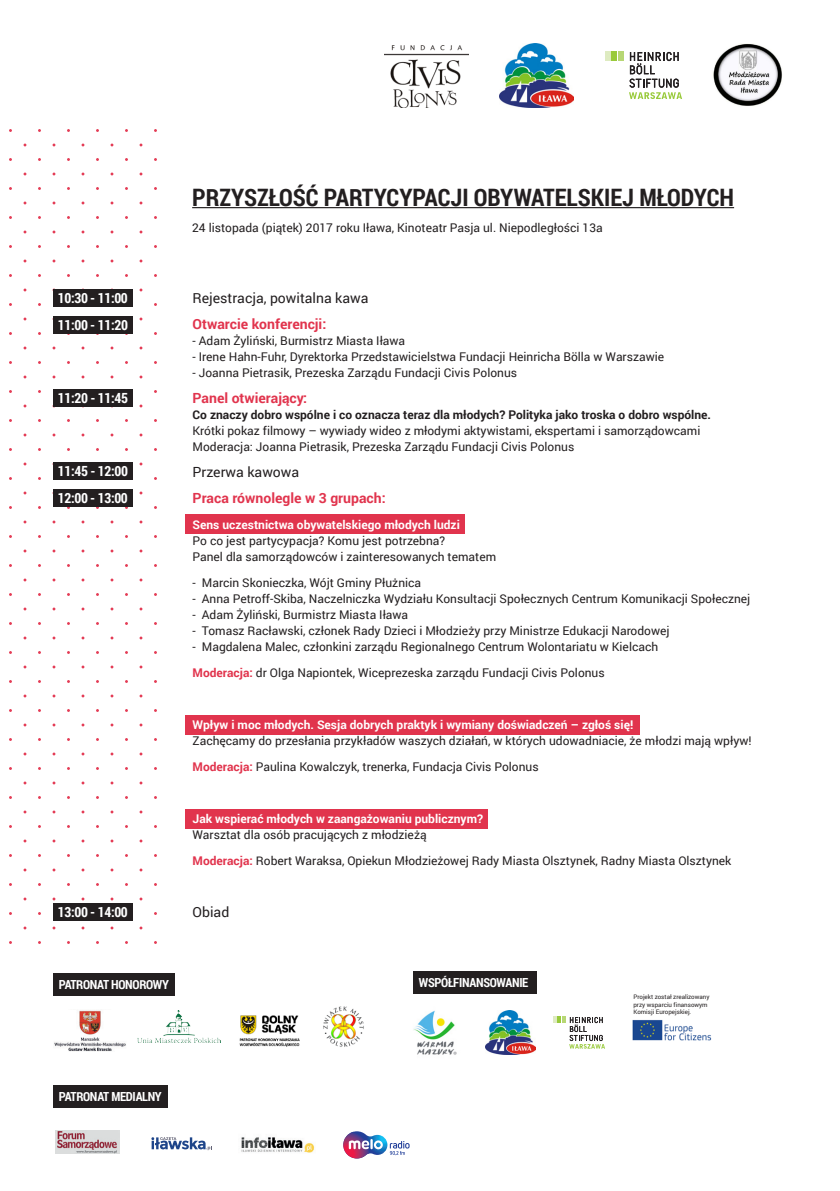
<style>
.page{position:relative;width:840px;height:1191px;background:#fff}
.page>*{position:absolute;margin:0;border:0;box-sizing:border-box;transform-origin:0 0}
.t1{font:700 24px "Roboto Condensed";color:#231f20}
.t2{font:700 14px/27.2px "Roboto Condensed";letter-spacing:-.025em;color:#fff}
.t3{font:700 14px "Roboto";color:#e1344d}
.t4{font:14px "Roboto";color:#231f20}
.t5{font:700 12.4px "Roboto Condensed";letter-spacing:-.025em;color:#fff}
.t6{font:12px/26px "Roboto";color:#231f20}
.t7{font:700 12px "Roboto";color:#fff}
.t8{font:700 12px "Roboto";color:#231f20}
.t9{font:6.2px/7.4px "Roboto";color:#231f20}
.s1{font-weight:700;color:#e1344d}
</style>
<div class="page">
<div style="left:185px;top:514px;width:280px;height:19px;background:#e1344d"></div>
<div style="left:185px;top:715px;width:454px;height:19px;background:#e1344d"></div>
<div style="left:185px;top:809px;width:302px;height:19px;background:#e1344d"></div>
<hr style="left:192px;top:207px;width:541px;height:1px;background:#231f20">
<div style="left:53px;top:462px;width:80px;height:18px;background:#231f20"></div>
<div style="left:53px;top:489px;width:80px;height:18px;background:#231f20"></div>
<div style="left:53px;top:288px;width:80px;height:18px;background:#231f20"></div>
<div style="left:53px;top:316px;width:80px;height:18px;background:#231f20"></div>
<div style="left:53px;top:388px;width:80px;height:18px;background:#231f20"></div>
<div style="left:53px;top:903px;width:80px;height:18px;background:#231f20"></div>
<img style="left:713px;top:44px;width:69px;height:62px">
<div style="left:618px;top:52px;width:5px;height:9px;background:#b7d774"></div>
<div style="left:611px;top:52px;width:5px;height:9px;background:#99ca3b"></div>
<div style="left:605px;top:52px;width:5px;height:9px;background:#deebc1"></div>
<svg style="left:629px;top:52px;width:52px;height:47px"></svg>
<img style="left:499px;top:43px;width:74px;height:65px">
<img style="left:384px;top:45px;width:84px;height:62px">
<img style="left:54px;top:1010px;width:72px;height:41px">
<div style="left:53px;top:973px;width:121px;height:22px;background:#231f20"></div>
<div style="left:53px;top:1085px;width:114px;height:22px;background:#231f20"></div>
<div style="left:412px;top:971px;width:124px;height:22px;background:#231f20"></div>
<img style="left:138px;top:1010px;width:82px;height:32px">
<img style="left:56px;top:1130px;width:64px;height:24px">
<svg style="left:151px;top:1137px;width:61px;height:13px"></svg>
<img style="left:241px;top:1137px;width:74px;height:16px">
<svg style="left:553px;top:1016px;width:51px;height:32px"></svg>
<svg style="left:343px;top:1131px;width:66px;height:27px"></svg>
<img style="left:239px;top:1015px;width:61px;height:32px">
<img style="left:485px;top:1011px;width:50px;height:43px">
<img style="left:632px;top:1020px;width:79px;height:21px">
<img style="left:323px;top:1006px;width:41px;height:41px">
<img style="left:413px;top:1010px;width:44px;height:45px">
<p class="t2" style="left:58px;top:283px;width:72px">10:30 - 11:00<br>11:00 - 11:20</p>
<p class="t2" style="left:58px;top:383px;width:72px">11:20 - 11:45</p>
<p class="t2" style="left:58px;top:457px;width:72px">11:45 - 12:00<br>12:00 - 13:00</p>
<p class="t2" style="left:58px;top:898px;width:72px">13:00 - 14:00</p>
<p class="t5" style="left:59px;top:975px;width:112px">PATRONAT HONOROWY</p>
<h1 class="t1" style="left:192px;top:180px;width:543px">PRZYSZŁOŚĆ PARTYCYPACJI OBYWATELSKIEJ MŁODYCH</h1>
<p class="t6" style="left:192px;top:214px;width:412px">24 listopada (piątek) 2017 roku Iława, Kinoteatr Pasja ul. Niepodległości 13a</p>
<p class="t4" style="left:192px;top:288px;width:177px">Rejestracja, powitalna kawa</p>
<p class="t3" style="left:192px;top:314px;width:135px">Otwarcie konferencji:</p>
<p class="t6" style="left:192px;top:327px;width:214px">- Adam Żyliński, Burmistrz Miasta Iława</p>
<p class="t6" style="left:192px;top:343px;width:473px">- Irene Hahn-Fuhr, Dyrektorka Przedstawicielstwa Fundacji Heinricha Bölla w Warszawie</p>
<p class="t6" style="left:192px;top:359px;width:326px">- Joanna Pietrasik, Prezeska Zarządu Fundacji Civis Polonus</p>
<p class="t3" style="left:192px;top:388px;width:116px">Panel otwierający:</p>
<p class="t8" style="left:192px;top:406px;width:519px">Co znaczy dobro wspólne i co oznacza teraz dla młodych? Polityka jako troska o dobro wspólne.</p>
<p class="t6" style="left:192px;top:422px;width:509px;line-height:16px">Krótki pokaz filmowy – wywiady wideo z młodymi aktywistami, ekspertami i samorządowcami<br>Moderacja: Joanna Pietrasik, Prezeska Zarządu Fundacji Civis Polonus</p>
<p class="t4" style="left:192px;top:462px;width:108px">Przerwa kawowa</p>
<p class="t3" style="left:192px;top:488px;width:194px">Praca równolegle w 3 grupach:</p>
<p class="t7" style="left:192px;top:516px;width:269px">Sens uczestnictwa obywatelskiego młodych ludzi</p>
<p class="t6" style="left:192px;top:532px;width:305px;line-height:16px">Po co jest partycypacja? Komu jest potrzebna?<br>Panel dla samorządowców i zainteresowanych tematem</p>
<p class="t6" style="left:192px;top:569px;width:230px">- Marcin Skonieczka, Wójt Gminy Płużnica</p>
<p class="t6" style="left:192px;top:585px;width:559px">- Anna Petroff-Skiba, Naczelniczka Wydziału Konsultacji Społecznych Centrum Komunikacji Społecznej</p>
<p class="t6" style="left:192px;top:601px;width:217px">- Adam Żyliński, Burmistrz Miasta Iława</p>
<p class="t6" style="left:192px;top:617px;width:478px">- Tomasz Racławski, członek Rady Dzieci i Młodzieży przy Ministrze Edukacji Narodowej</p>
<p class="t6" style="left:192px;top:633px;width:467px">- Magdalena Malec, członkini zarządu Regionalnego Centrum Wolontariatu w Kielcach<br><span class="s1">Moderacja:</span> dr Olga Napiontek, Wiceprezeska zarządu Fundacji Civis Polonus</p>
<p class="t7" style="left:192px;top:716px;width:442px">Wpływ i moc młodych. Sesja dobrych praktyk i wymiany doświadczeń – zgłoś się!</p>
<p class="t6" style="left:192px;top:727px;width:560px">Zachęcamy do przesłania przykładów waszych działań, w których udowadniacie, że młodzi mają wpływ!<br><span class="s1">Moderacja:</span> Paulina Kowalczyk, trenerka, Fundacja Civis Polonus</p>
<p class="t7" style="left:192px;top:810px;width:292px">Jak wspierać młodych w zaangażowaniu publicznym?</p>
<p class="t6" style="left:192px;top:821px;width:540px">Warsztat dla osób pracujących z młodzieżą<br><span class="s1">Moderacja:</span> Robert Waraksa, Opiekun Młodzieżowej Rady Miasta Olsztynek, Radny Miasta Olsztynek</p>
<p class="t4" style="left:192px;top:902px;width:38px">Obiad</p>
<p class="t5" style="left:419px;top:973px;width:111px">WSPÓŁFINANSOWANIE</p>
<p class="t9" style="left:633px;top:993px;width:77px">Projekt został zrealizowany przy wsparciu finansowym<br>Komisji Europejskiej.</p>
<p class="t5" style="left:59px;top:1087px;width:104px">PATRONAT MEDIALNY</p>
</div>
